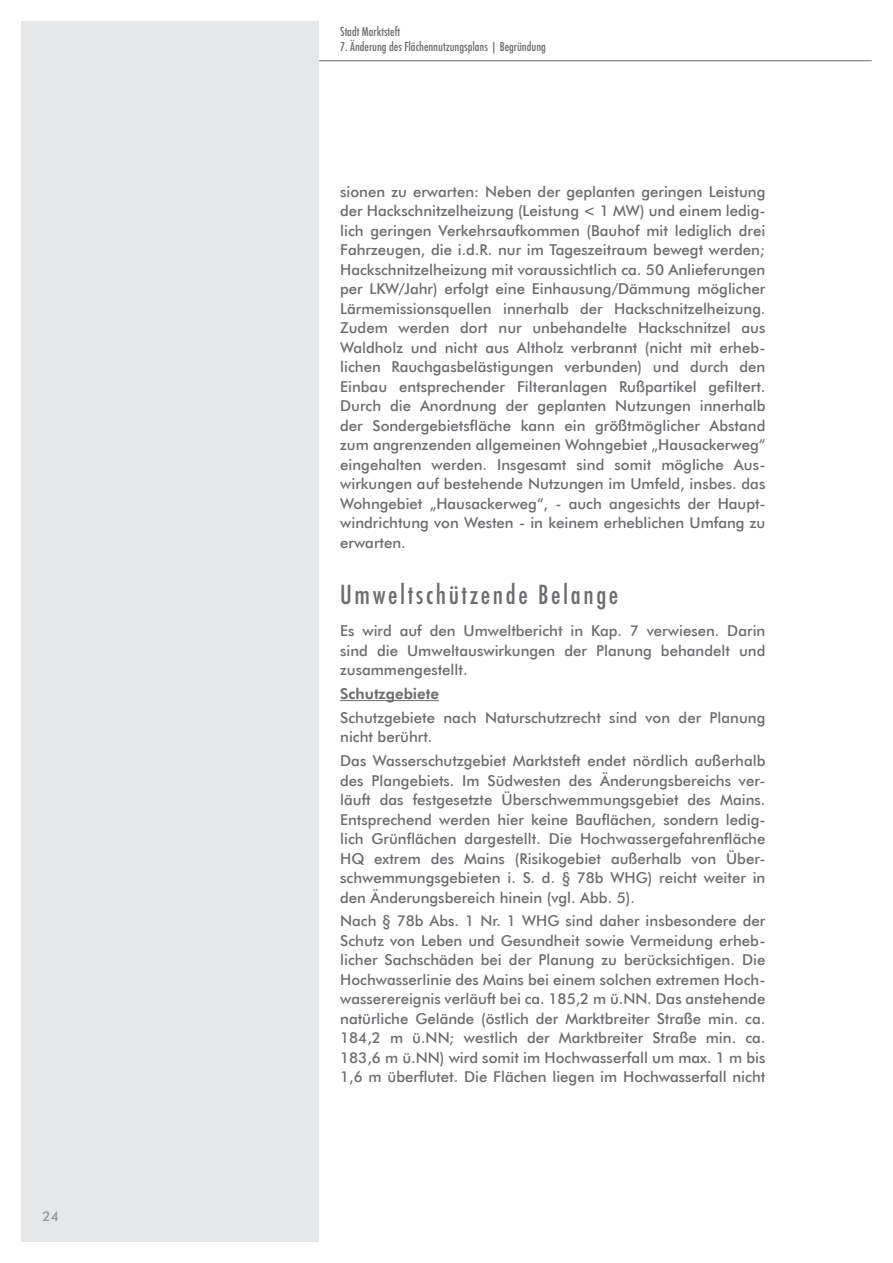
<style>
.page{position:relative;width:893px;height:1263px;background:#fff}
.page>*{position:absolute;margin:0;border:0;box-sizing:border-box;transform-origin:0 0}
.t1{font:500 condensed 25.5px "Futura";letter-spacing:.1em;color:#6c6d70}
.t2{font:500 15px/19.5px "Futura BT";color:#6c6d70;text-align:justify}
.t3{font:700 15px "Futura BT";color:#6c6d70}
.t4{font:500 13.5px "Futura BT";color:#939598}
.t5{font:500 condensed 12px "Futura";color:#6c6d70}
</style>
<div class="page">
<div style="left:21px;top:21px;width:298px;height:1221px;background:#e6e7e9"></div>
<hr style="left:340px;top:700px;width:99px;height:1px;background:#6c6d70">
<hr style="left:319px;top:60px;width:553px;height:1px;background:#6c6d70">
<p class="t4" style="left:43px;top:1207px;width:18px">24</p>
<p class="t5" style="left:340px;top:24px;width:62px">Stadt Marktsteft</p>
<p class="t5" style="left:340px;top:39px;width:207px">7. Änderung des Flächennutzungsplans | Begründung</p>
<p class="t2" style="left:340px;top:182px;width:427px">sionen zu erwarten: Neben der geplanten geringen Leistung der Hackschnitzelheizung (Leistung &lt; 1 MW) und einem ledig&shy;lich geringen Verkehrsaufkommen (Bauhof mit lediglich drei Fahrzeugen, die i.d.R. nur im Tageszeitraum bewegt werden; Hackschnitzelheizung mit voraussichtlich ca. 50 Anlieferungen per LKW/Jahr) erfolgt eine Einhausung/Dämmung möglicher Lärmemissionsquellen innerhalb der Hackschnitzelheizung.<br>Zudem werden dort nur unbehandelte Hackschnitzel aus Waldholz und nicht aus Altholz verbrannt (nicht mit erheb&shy;lichen Rauchgasbelästigungen verbunden) und durch den Einbau entsprechender Filteranlagen Rußpartikel gefiltert.<br>Durch die Anordnung der geplanten Nutzungen innerhalb der Sondergebietsfläche kann ein größtmöglicher Abstand zum angrenzenden allgemeinen Wohngebiet „Hausackerweg“ eingehalten werden. Insgesamt sind somit mögliche Aus&shy;wirkungen auf bestehende Nutzungen im Umfeld, insbes. das Wohngebiet „Hausackerweg“, - auch angesichts der Haupt&shy;windrichtung von Westen - in keinem erheblichen Umfang zu erwarten.</p>
<h1 class="t1" style="left:340px;top:578px;width:280px">Umweltschützende Belange</h1>
<p class="t2" style="left:340px;top:621px;width:427px">Es wird auf den Umweltbericht in Kap. 7 verwiesen. Darin sind die Umweltauswirkungen der Planung behandelt und zusammengestellt.</p>
<p class="t3" style="left:340px;top:684px;width:100px">Schutzgebiete</p>
<p class="t2" style="left:340px;top:707px;width:427px">Schutzgebiete nach Naturschutzrecht sind von der Planung nicht berührt.</p>
<p class="t2" style="left:340px;top:751px;width:427px">Das Wasserschutzgebiet Marktsteft endet nördlich außerhalb des Plangebiets. Im Südwesten des Änderungsbereichs ver&shy;läuft das festgesetzte Überschwemmungsgebiet des Mains.<br>Entsprechend werden hier keine Bauflächen, sondern ledig&shy;lich Grünflächen dargestellt. Die Hochwassergefahrenfläche HQ extrem des Mains (Risikogebiet außerhalb von Über&shy;schwemmungsgebieten i. S. d. § 78b WHG) reicht weiter in den Änderungsbereich hinein (vgl. Abb. 5).</p>
<p class="t2" style="left:340px;top:911px;width:427px">Nach § 78b Abs. 1 Nr. 1 WHG sind daher insbesondere der Schutz von Leben und Gesundheit sowie Vermeidung erheb&shy;licher Sachschäden bei der Planung zu berücksichtigen. Die Hochwasserlinie des Mains bei einem solchen extremen Hoch&shy;wasserereignis verläuft bei ca. 185,2 m ü.NN. Das anstehende natürliche Gelände (östlich der Marktbreiter Straße min. ca.<br>184,2 m ü.NN; westlich der Marktbreiter Straße min. ca.<br>183,6 m ü.NN) wird somit im Hochwasserfall um max. 1 m bis 1,6 m überflutet. Die Flächen liegen im Hochwasserfall nicht</p>
</div>
